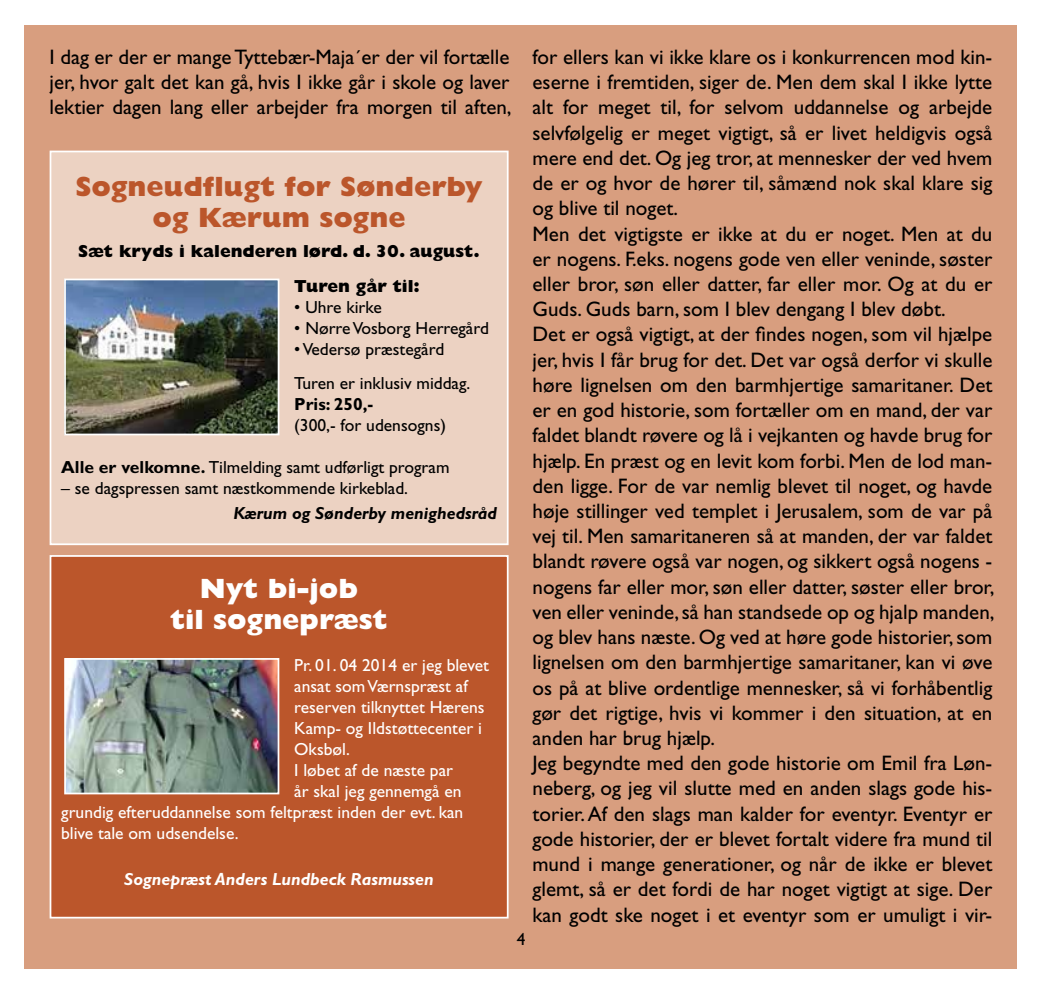
<style>
.page{position:relative;width:1042px;height:993px;background:#fff}
.page>*{position:absolute;margin:0;border:0;box-sizing:border-box;transform-origin:0 0}
.t1{font:800 28px/31.5px "Gill Sans Std";color:#bb562b;text-align:center}
.t2{font:800 28px/31.5px "Gill Sans Std";color:#fff;text-align:center}
.t3{font:21px/25.2px "Gill Sans Std";color:#000;text-align:justify}
.t4{font:17.5px "Gill Sans Std";color:#fff}
.t5{font:17.5px/33.2px "Gill Sans Std";color:#000}
.t6{font:800 17.5px/35px "Gill Sans Std";color:#000}
.t7{font:italic 700 17.5px "Gill Sans Std";color:#fff}
.t8{font:italic 700 17.5px "Gill Sans Std";color:#000}
.t9{font:700 17.5px "Gill Sans Std";color:#000}
.s1{font-weight:700}
</style>
<div class="page">
<div style="left:25px;top:25px;width:992px;height:942px;background:#d89e7f"></div>
<div style="left:50px;top:150px;width:458px;height:395px;background:#ecd2c2;border:2px solid #fff"></div>
<div style="left:50px;top:555px;width:458px;height:363px;background:#bb562b;border:2px solid #fff"></div>
<img style="left:67px;top:281px;width:209px;height:151px">
<div style="left:64px;top:278px;width:215px;height:157px;border:2px solid #fff"></div>
<img style="left:67px;top:660px;width:209px;height:131px">
<div style="left:64px;top:657px;width:215px;height:137px;border:2px solid #fff"></div>
<p class="t3" style="left:50px;top:44px;width:463px">I dag er der er mange Tyttebær-Maja´er der vil fortælle jer, hvor galt det kan gå, hvis I ikke går i skole og laver lektier dagen lang eller arbejder fra morgen til aften,</p>
<p class="t3" style="left:532px;top:44px;width:463px;text-align:left">for ellers kan vi ikke klare os i konkurrencen mod kin&shy;eserne i fremtiden, siger de. Men dem skal I ikke lytte alt for meget til, for selvom uddannelse og arbejde selvfølgelig er meget vigtigt, så er livet heldigvis også mere end det. Og jeg tror, at mennesker der ved hvem de er og hvor de hører til, såmænd nok skal klare sig og blive til noget.<br>Men det vigtigste er ikke at du er noget. Men at du er nogens. F.eks. nogens gode ven eller veninde, søster eller bror, søn eller datter, far eller mor. Og at du er Guds. Guds barn, som I blev dengang I blev døbt.<br>Det er også vigtigt, at der findes nogen, som vil hjælpe jer, hvis I får brug for det. Det var også derfor vi skulle høre lignelsen om den barmhjertige samaritaner. Det er en god historie, som fortæller om en mand, der var faldet blandt røvere og lå i vejkanten og havde brug for hjælp. En præst og en levit kom forbi. Men de lod man&shy;den ligge. For de var nemlig blevet til noget, og havde høje stillinger ved templet i Jerusalem, som de var på vej til. Men samaritaneren så at manden, der var faldet blandt røvere også var nogen, og sikkert også nogens - nogens far eller mor, søn eller datter, søster eller bror, ven eller veninde, så han standsede op og hjalp manden, og blev hans næste. Og ved at høre gode historier, som lignelsen om den barmhjertige samaritaner, kan vi øve os på at blive ordentlige mennesker, så vi forhåbentlig gør det rigtige, hvis vi kommer i den situation, at en anden har brug hjælp.<br>Jeg begyndte med den gode historie om Emil fra Løn&shy;neberg, og jeg vil slutte med en anden slags gode his&shy;torier. Af den slags man kalder for eventyr. Eventyr er gode historier, der er blevet fortalt videre fra mund til mund i mange generationer, og når de ikke er blevet glemt, så er det fordi de har noget vigtigt at sige. Der kan godt ske noget i et eventyr som er umuligt i vir-</p>
<h1 class="t1" style="left:76px;top:171px;width:408px">Sogneudflugt for Sønderby og Kærum sogne</h1>
<p class="t6" style="left:294px;top:234px;width:187px;text-indent:-216px">Sæt kryds i kalenderen lørd. d. 30. august.<br>Turen går til:</p>
<p class="t5" style="left:294px;top:291px;width:89px">• Uhre kirke</p>
<p class="t5" style="left:294px;top:312px;width:196px">• Nørre Vosborg Herregård</p>
<p class="t5" style="left:294px;top:333px;width:178px">• Vedersø præstegård<br>Turen er inklusiv middag.</p>
<p class="t9" style="left:294px;top:393px;width:80px">Pris: 250,-</p>
<p class="t5" style="left:294px;top:408px;width:153px">(300,- for udensogns)</p>
<p class="t5" style="left:61px;top:450px;width:390px"><span class="s1">Alle er velkomne.</span> Tilmelding samt udførligt program</p>
<p class="t5" style="left:61px;top:471px;width:348px">– se dagspressen samt næstkommende kirkeblad.</p>
<p class="t8" style="left:233px;top:502px;width:265px">Kærum og Sønderby menighedsråd</p>
<h1 class="t2" style="left:170px;top:572px;width:219px">Nyt bi-job<br>til sognepræst</h1>
<p class="t4" style="left:294px;top:655px;width:196px">Pr. 01. 04 2014 er jeg blevet</p>
<p class="t4" style="left:294px;top:676px;width:175px">ansat som Værnspræst af</p>
<p class="t4" style="left:294px;top:697px;width:192px">reserven tilknyttet Hærens</p>
<p class="t4" style="left:294px;top:718px;width:189px">Kamp- og Ildstøttecenter i</p>
<p class="t4" style="left:294px;top:739px;width:57px">Oksbøl.</p>
<p class="t4" style="left:294px;top:760px;width:160px">I løbet af de næste par</p>
<p class="t4" style="left:294px;top:781px;width:169px">år skal jeg gennemgå en</p>
<p class="t4" style="left:61px;top:802px;width:404px">grundig efteruddannelse som feltpræst inden der evt. kan</p>
<p class="t4" style="left:61px;top:823px;width:179px">blive tale om udsendelse.</p>
<p class="t7" style="left:124px;top:869px;width:311px">Sognepræst Anders Lundbeck Rasmussen</p>
<p class="t5" style="left:517px;top:922px;width:10px">4</p>
</div>
